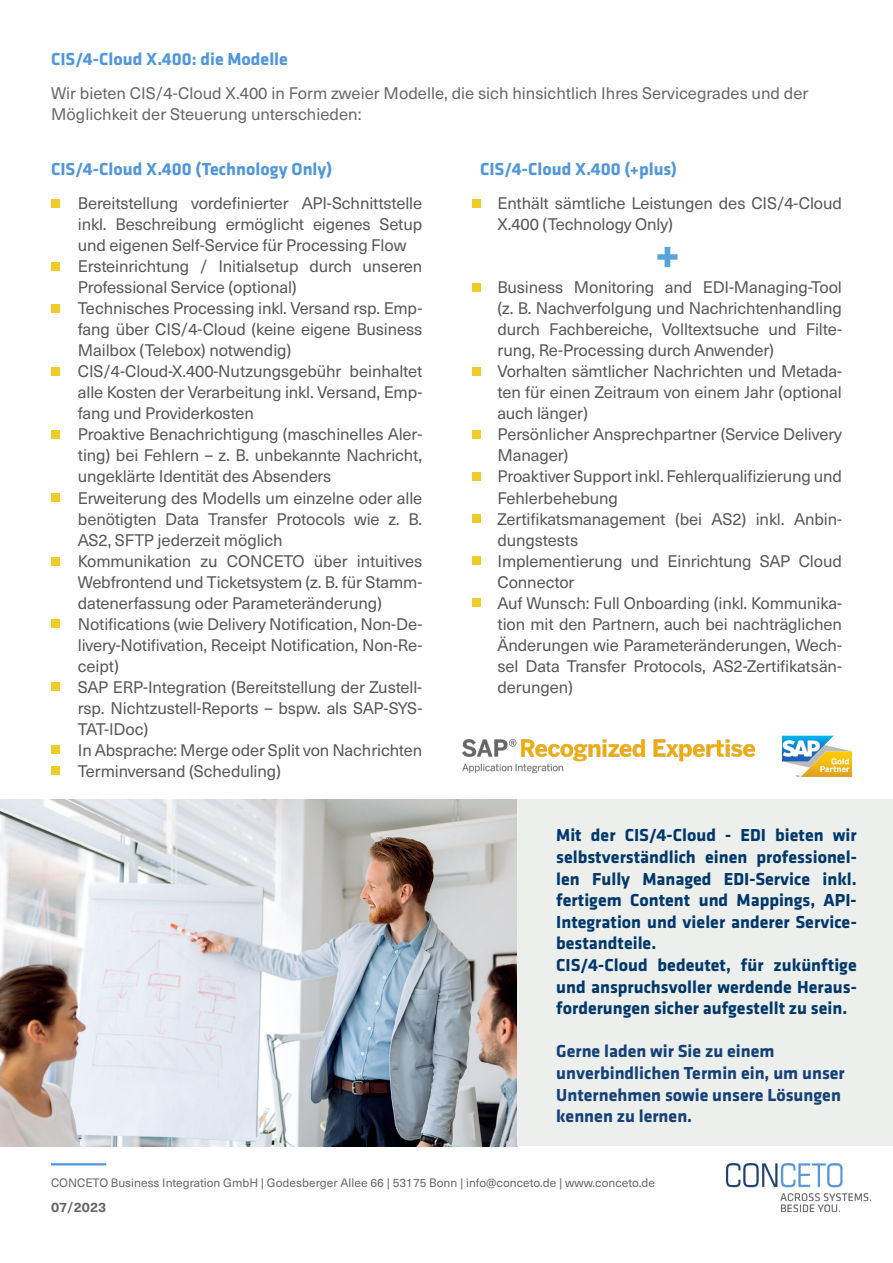
<style>
.page{position:relative;width:893px;height:1263px;background:#fff}
.page>*{position:absolute;margin:0;border:0;box-sizing:border-box;transform-origin:0 0}
.Stichpunkte{font:700 49.5px "Klavika Basic";color:#58a4da}
.Klavika_Überschrift{font:700 18px/21.6px "Klavika Basic";color:#00386b;text-align:justify}
.t1{font:700 18px/21.6px "Klavika Basic";color:#144178}
.Klavika_hellblau{font:700 18px "Klavika Basic";color:#5096dc}
.Stichpunkte-2{font:16.5px/21px "Neue Haas Unica W1 G";letter-spacing:-.01em;color:#57585a;text-align:justify}
.Haas_Regular{font:16.5px/21px "Neue Haas Unica W1 G";color:#686868}
.t2{font:700 13.5px "Neue Haas Unica W1 G";color:#666566}
.t3{font:12px "Neue Haas Unica W1 G";color:#686868}
</style>
<div class="page">
<img style="left:727px;top:1163px;width:142px;height:49px">
<hr style="left:51px;top:1163px;width:55px;height:2px;background:#5096dc">
<img style="left:782px;top:736px;width:69px;height:40px">
<img style="left:463px;top:739px;width:292px;height:34px">
<div style="left:51px;top:199px;width:9px;height:9px;background:#f0cc2b"></div>
<div style="left:51px;top:262px;width:9px;height:9px;background:#f0cc2b"></div>
<div style="left:51px;top:305px;width:9px;height:8px;background:#f0cc2b"></div>
<div style="left:51px;top:367px;width:9px;height:9px;background:#f0cc2b"></div>
<div style="left:51px;top:430px;width:9px;height:9px;background:#f0cc2b"></div>
<div style="left:51px;top:493px;width:9px;height:9px;background:#f0cc2b"></div>
<div style="left:51px;top:557px;width:9px;height:8px;background:#f0cc2b"></div>
<div style="left:51px;top:619px;width:9px;height:9px;background:#f0cc2b"></div>
<div style="left:51px;top:682px;width:9px;height:9px;background:#f0cc2b"></div>
<div style="left:51px;top:745px;width:9px;height:9px;background:#f0cc2b"></div>
<div style="left:51px;top:766px;width:9px;height:9px;background:#f0cc2b"></div>
<img style="left:0;top:799px;width:518px;height:347px">
<div style="left:518px;top:799px;width:375px;height:347px;background:#edefed"></div>
<div style="left:472px;top:599px;width:8px;height:8px;background:#f0cc2b"></div>
<div style="left:472px;top:556px;width:8px;height:9px;background:#f0cc2b"></div>
<div style="left:472px;top:514px;width:8px;height:9px;background:#f0cc2b"></div>
<div style="left:472px;top:472px;width:8px;height:9px;background:#f0cc2b"></div>
<div style="left:472px;top:430px;width:8px;height:8px;background:#f0cc2b"></div>
<div style="left:472px;top:368px;width:8px;height:8px;background:#f0cc2b"></div>
<div style="left:472px;top:283px;width:8px;height:9px;background:#f0cc2b"></div>
<div style="left:472px;top:199px;width:8px;height:9px;background:#f0cc2b"></div>
<p class="Klavika_hellblau" style="left:51px;top:46px;width:238px">CIS/4-Cloud X.400: die Modelle</p>
<p class="Haas_Regular" style="left:51px;top:81px;width:759px">Wir bieten CIS/4-Cloud X.400 in Form zweier Modelle, die sich hinsichtlich Ihres Servicegrades und der<br>Möglichkeit der Steuerung unterschieden:</p>
<p class="Klavika_hellblau" style="left:51px;top:156px;width:283px">CIS/4-Cloud X.400 (Technology Only)</p>
<p class="Stichpunkte-2" style="left:78px;top:192px;width:346px">Bereitstellung vordefinierter API-Schnittstelle inkl. Beschreibung ermöglicht eigenes Setup und eigenen Self-Service für Processing Flow</p>
<p class="Stichpunkte-2" style="left:78px;top:255px;width:346px">Ersteinrichtung / Initialsetup durch unseren<br>Professional Service (optional)</p>
<p class="Stichpunkte-2" style="left:78px;top:297px;width:346px">Technisches Processing inkl. Versand rsp. Emp&shy;fang über CIS/4-Cloud (keine eigene Business Mailbox (Telebox) notwendig)</p>
<p class="Stichpunkte-2" style="left:78px;top:360px;width:346px">CIS/4-Cloud-X.400-Nutzungsgebühr beinhaltet alle Kosten der Verarbeitung inkl. Versand, Emp&shy;fang und Providerkosten</p>
<p class="Stichpunkte-2" style="left:78px;top:423px;width:346px">Proaktive Benachrichtigung (maschinelles Aler&shy;ting) bei Fehlern – z. B. unbekannte Nachricht, ungeklärte Identität des Absenders</p>
<p class="Stichpunkte-2" style="left:78px;top:486px;width:346px">Erweiterung des Modells um einzelne oder alle benötigten Data Transfer Protocols wie z. B.<br>AS2, SFTP jederzeit möglich</p>
<p class="Stichpunkte-2" style="left:78px;top:549px;width:346px">Kommunikation zu CONCETO über intuitives Webfrontend und Ticketsystem (z. B. für Stamm&shy;datenerfassung oder Parameteränderung)</p>
<p class="Stichpunkte-2" style="left:78px;top:612px;width:346px">Notifications (wie Delivery Notification, Non-De&shy;livery-Notifivation, Receipt Notification, Non-Re&shy;ceipt)</p>
<p class="Stichpunkte-2" style="left:78px;top:675px;width:346px">SAP ERP-Integration (Bereitstellung der Zustell&shy;rsp. Nichtzustell-Reports – bspw. als SAP-SYS-TAT-IDoc)</p>
<p class="Stichpunkte-2" style="left:78px;top:738px;width:346px">In Absprache: Merge oder Split von Nachrichten</p>
<p class="Stichpunkte-2" style="left:78px;top:759px;width:205px">Terminversand (Scheduling)</p>
<p class="Klavika_hellblau" style="left:480px;top:156px;width:199px">CIS/4-Cloud X.400 (+plus)</p>
<p class="Stichpunkte-2" style="left:497px;top:192px;width:346px">Enthält sämtliche Leistungen des CIS/4-Cloud<br>X.400 (Technology Only)</p>
<p class="Stichpunkte" style="left:655px;top:217px;width:27px">+</p>
<p class="Stichpunkte-2" style="left:497px;top:276px;width:346px">Business Monitoring and EDI-Managing-Tool (z. B. Nachverfolgung und Nachrichtenhandling durch Fachbereiche, Volltextsuche und Filte&shy;rung, Re-Processing durch Anwender)</p>
<p class="Stichpunkte-2" style="left:497px;top:360px;width:346px">Vorhalten sämtlicher Nachrichten und Metada&shy;ten für einen Zeitraum von einem Jahr (optional auch länger)</p>
<p class="Stichpunkte-2" style="left:497px;top:423px;width:346px">Persönlicher Ansprechpartner (Service Delivery<br>Manager)</p>
<p class="Stichpunkte-2" style="left:497px;top:465px;width:346px">Proaktiver Support inkl. Fehlerqualifizierung und<br>Fehlerbehebung</p>
<p class="Stichpunkte-2" style="left:497px;top:507px;width:346px">Zertifikatsmanagement (bei AS2) inkl. Anbin&shy;dungstests</p>
<p class="Stichpunkte-2" style="left:497px;top:549px;width:346px">Implementierung und Einrichtung SAP Cloud<br>Connector</p>
<p class="Stichpunkte-2" style="left:497px;top:591px;width:346px">Auf Wunsch: Full Onboarding (inkl. Kommunika&shy;tion mit den Partnern, auch bei nachträglichen Änderungen wie Parameteränderungen, Wech&shy;sel Data Transfer Protocols, AS2-Zertifikatsän&shy;derungen)</p>
<p class="Klavika_Überschrift" style="left:556px;top:824px;width:302px">Mit der CIS/4-Cloud - EDI bieten wir selbstverständlich einen professionel&shy;len Fully Managed EDI-Service inkl. fertigem Content und Mappings, API-Integration und vieler anderer Service&shy;bestandteile.</p>
<p class="Klavika_Überschrift" style="left:556px;top:953px;width:302px">CIS/4-Cloud bedeutet, für zukünftige und anspruchsvoller werdende Heraus&shy;forderungen sicher aufgestellt zu sein.</p>
<p class="t1" style="left:556px;top:1040px;width:220px">Gerne laden wir Sie zu einem</p>
<p class="t1" style="left:556px;top:1061px;width:290px">unverbindlichen Termin ein, um unser<br>Unternehmen sowie unsere Lösungen kennen zu lernen.</p>
<p class="t3" style="left:51px;top:1174px;width:605px">CONCETO Business Integration GmbH | Godesberger Allee 66 | 53175 Bonn | info@conceto.de | www.conceto.de</p>
<p class="t2" style="left:51px;top:1197px;width:57px">07/2023</p>
</div>
